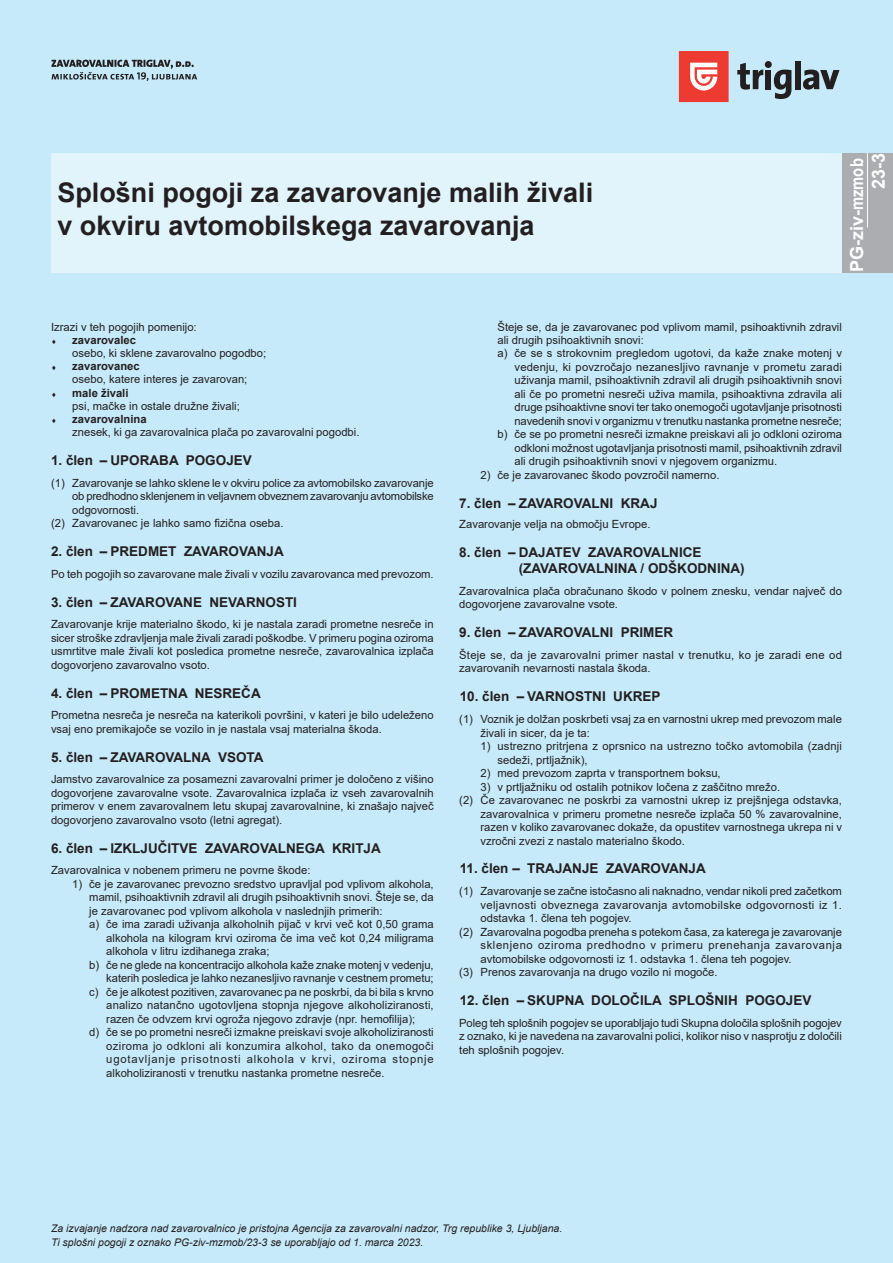
<style>
.page{position:relative;width:893px;height:1263px;background:#c6eafa}
.page>*{position:absolute;margin:0;border:0;box-sizing:border-box;transform-origin:0 0}
.t1{font:700 27px/32.4px "Arial";color:#231f20}
.t2{font:700 18px/21.6px "Arial";color:#fff;text-align:right}
.t3{font:700 13.5px/16.2px "Arial";color:#231f20}
.t4{font:11.25px/13.5px "Arial";color:#231f20}
.t5{font:11.25px "Arial";letter-spacing:.03em;color:#231f20}
.t6{font:11.25px/13.5px "Arial";letter-spacing:.02em;color:#231f20}
.t7{font:11.25px "Arial";letter-spacing:-.02em;color:#231f20}
.t8{font:11.25px "Arial";letter-spacing:.055em;color:#231f20}
.t9{font:11.25px "Arial";letter-spacing:.07em;color:#231f20}
.t10{font:700 11.25px "Arial";color:#231f20}
.t11{font:italic 10.5px/13.5px "Arial";color:#231f20}
.s1{font-family:"Arial Narrow"}
</style>
<div class="page">
<div style="left:842px;top:153px;width:51px;height:119px;background:#acadb1"></div>
<hr style="left:867px;top:153px;width:1px;height:74px;background:#fff">
<svg style="left:51px;top:60px;width:146px;height:21px"></svg>
<svg style="left:679px;top:51px;width:50px;height:51px;background:#f0625b"></svg>
<svg style="left:737px;top:61px;width:102px;height:38px"></svg>
<div style="left:51px;top:153px;width:791px;height:119px;background:#e1f4fc"></div>
<h1 class="t1" style="left:57px;top:177px;width:537px">Splošni pogoji za zavarovanje malih živali v okviru avtomobilskega zavarovanja</h1>
<h2 class="t2" style="left:846px;top:272px;width:121px;rotate:-90deg">PG-ziv-<span class="s1">mzmob<br></span>23-3</h2>
<p class="t4" style="left:51px;top:321px;width:147px">Izrazi v teh pogojih pomenijo:</p>
<p class="t10" style="left:72px;top:332px;width:65px">zavarovalec</p>
<p class="t4" style="left:72px;top:346px;width:196px">osebo, ki sklene zavarovalno pogodbo;</p>
<p class="t10" style="left:72px;top:358px;width:69px">zavarovanec</p>
<p class="t4" style="left:72px;top:372px;width:177px">osebo, katere interes je zavarovan;</p>
<p class="t10" style="left:72px;top:385px;width:58px">male živali</p>
<p class="t4" style="left:72px;top:399px;width:169px">psi, mačke in ostale družne živali;</p>
<p class="t10" style="left:72px;top:411px;width:76px">zavarovalnina</p>
<p class="t4" style="left:72px;top:425px;width:289px">znesek, ki ga zavarovalnica plača po zavarovalni pogodbi.</p>
<p class="t3" style="left:51px;top:452px;width:202px">1. člen – UPORABA POGOJEV</p>
<p class="t4" style="left:51px;top:476px;width:384px">(1) Zavarovanje se lahko sklene le v okviru police za avtomobilsko zavarovanje</p>
<p class="t7" style="left:72px;top:488px;width:363px">ob predhodno sklenjenem in veljavnem obveznem zavarovanju avtomobilske</p>
<p class="t4" style="left:72px;top:503px;width:68px">odgovornosti.</p>
<p class="t4" style="left:51px;top:516px;width:234px">(2) Zavarovanec je lahko samo fizična oseba.</p>
<p class="t3" style="left:51px;top:543px;width:234px">2. člen – PREDMET ZAVAROVANJA</p>
<p class="t4" style="left:51px;top:567px;width:384px">Po teh pogojih so zavarovane male živali v vozilu zavarovanca med prevozom.</p>
<p class="t3" style="left:51px;top:594px;width:248px">3. člen – ZAVAROVANE NEVARNOSTI</p>
<p class="t4" style="left:51px;top:617px;width:384px;text-align:justify">Zavarovanje krije materialno škodo, ki je nastala zaradi prometne nesreče in sicer stroške zdravljenja male živali zaradi poškodbe. V primeru pogina oziroma usmrtitve male živali kot posledica prometne nesreče, zavarovalnica izplača dogovorjeno zavarovalno vsoto.</p>
<p class="t3" style="left:51px;top:685px;width:211px">4. člen – PROMETNA NESREČA</p>
<p class="t4" style="left:51px;top:708px;width:384px">Prometna nesreča je nesreča na katerikoli površini, v kateri je bilo udeleženo vsaj eno premikajoče se vozilo in je nastala vsaj materialna škoda.</p>
<p class="t3" style="left:51px;top:749px;width:214px">5. člen – ZAVAROVALNA VSOTA</p>
<p class="t4" style="left:51px;top:772px;width:384px;text-align:justify">Jamstvo zavarovalnice za posamezni zavarovalni primer je določeno z višino dogovorjene zavarovalne vsote. Zavarovalnica izplača iz vseh zavarovalnih primerov v enem zavarovalnem letu skupaj zavarovalnine, ki znašajo največ dogovorjeno zavarovalno vsoto (letni agregat).</p>
<p class="t3" style="left:51px;top:840px;width:331px">6. člen – IZKLJUČITVE ZAVAROVALNEGA KRITJA</p>
<p class="t4" style="left:51px;top:863px;width:261px">Zavarovalnica v nobenem primeru ne povrne škode:</p>
<p class="t4" style="left:72px;top:877px;width:363px">1) če je zavarovanec prevozno sredstvo upravljal pod vplivom alkohola,</p>
<p class="t4" style="left:89px;top:890px;width:346px">mamil, psihoaktivnih zdravil ali drugih psihoaktivnih snovi. Šteje se, da</p>
<p class="t4" style="left:89px;top:904px;width:295px">je zavarovanec pod vplivom alkohola v naslednjih primerih:</p>
<p class="t4" style="left:89px;top:917px;width:346px">a) če ima zaradi uživanja alkoholnih pijač v krvi več kot 0,50 grama</p>
<p class="t4" style="left:106px;top:931px;width:329px">alkohola na kilogram krvi oziroma če ima več kot 0,24 miligrama</p>
<p class="t4" style="left:106px;top:944px;width:165px">alkohola v litru izdihanega zraka;</p>
<p class="t4" style="left:89px;top:958px;width:346px">b) če ne glede na koncentracijo alkohola kaže znake motenj v vedenju,</p>
<p class="t4" style="left:106px;top:971px;width:329px">katerih posledica je lahko nezanesljivo ravnanje v cestnem prometu;</p>
<p class="t4" style="left:89px;top:985px;width:346px">c) če je alkotest pozitiven, zavarovanec pa ne poskrbi, da bi bila s krvno</p>
<p class="t4" style="left:106px;top:998px;width:329px">analizo natančno ugotovljena stopnja njegove alkoholiziranosti,</p>
<p class="t4" style="left:106px;top:1012px;width:310px">razen če odvzem krvi ogroža njegovo zdravje (npr. hemofilija);</p>
<p class="t4" style="left:89px;top:1025px;width:346px">d) če se po prometni nesreči izmakne preiskavi svoje alkoholiziranosti</p>
<p class="t5" style="left:106px;top:1038px;width:329px">oziroma jo odkloni ali konzumira alkohol, tako da onemogoči</p>
<p class="t9" style="left:106px;top:1051px;width:329px">ugotavljanje prisotnosti alkohola v krvi, oziroma stopnje</p>
<p class="t4" style="left:106px;top:1066px;width:280px">alkoholiziranosti v trenutku nastanka prometne nesreče.</p>
<p class="t4" style="left:497px;top:321px;width:346px;line-height:12.3px">Šteje se, da je zavarovanec pod vplivom mamil, psihoaktivnih zdravil ali drugih psihoaktivnih snovi:</p>
<p class="t4" style="left:497px;top:346px;width:346px">a) če se s strokovnim pregledom ugotovi, da kaže znake motenj v</p>
<p class="t4" style="left:514px;top:360px;width:329px">vedenju, ki povzročajo nezanesljivo ravnanje v prometu zaradi</p>
<p class="t4" style="left:514px;top:373px;width:329px">uživanja mamil, psihoaktivnih zdravil ali drugih psihoaktivnih snovi</p>
<p class="t4" style="left:514px;top:387px;width:329px">ali če po prometni nesreči uživa mamila, psihoaktivna zdravila ali</p>
<p class="t4" style="left:514px;top:400px;width:329px">druge psihoaktivne snovi ter tako onemogoči ugotavljanje prisotnosti</p>
<p class="t4" style="left:514px;top:414px;width:329px">navedenih snovi v organizmu v trenutku nastanka prometne nesreče;</p>
<p class="t4" style="left:497px;top:427px;width:346px">b) če se po prometni nesreči izmakne preiskavi ali jo odkloni oziroma</p>
<p class="t4" style="left:514px;top:441px;width:329px">odkloni možnost ugotavljanja prisotnosti mamil, psihoaktivnih zdravil</p>
<p class="t4" style="left:514px;top:454px;width:264px">ali drugih psihoaktivnih snovi v njegovem organizmu.</p>
<p class="t4" style="left:480px;top:468px;width:240px">2) če je zavarovanec škodo povzročil namerno.</p>
<p class="t3" style="left:459px;top:495px;width:200px">7. člen – ZAVAROVALNI KRAJ</p>
<p class="t4" style="left:459px;top:517px;width:193px">Zavarovanje velja na območju Evrope.</p>
<p class="t3" style="left:519px;top:544px;width:227px;text-indent:-60px">8. člen – DAJATEV ZAVAROVALNICE (ZAVAROVALNINA / ODŠKODNINA)</p>
<p class="t4" style="left:459px;top:584px;width:384px">Zavarovalnica plača obračunano škodo v polnem znesku, vendar največ do dogovorjene zavarovalne vsote.</p>
<p class="t3" style="left:459px;top:625px;width:216px">9. člen – ZAVAROVALNI PRIMER</p>
<p class="t6" style="left:459px;top:648px;width:384px">Šteje se, da je zavarovalni primer nastal v trenutku, ko je zaradi ene od zavarovanih nevarnosti nastala škoda.</p>
<p class="t3" style="left:460px;top:689px;width:202px">10. člen – VARNOSTNI UKREP</p>
<p class="t4" style="left:480px;top:712px;width:363px;text-indent:-21px">(1) Voznik je dolžan poskrbeti vsaj za en varnostni ukrep med prevozom male živali in sicer, da je ta:</p>
<p class="t4" style="left:497px;top:739px;width:346px;text-indent:-17px">1) ustrezno pritrjena z oprsnico na ustrezno točko avtomobila (zadnji sedeži, prtljažnik),</p>
<p class="t4" style="left:480px;top:766px;width:242px">2) med prevozom zaprta v transportnem boksu,</p>
<p class="t4" style="left:480px;top:780px;width:301px">3) v prtljažniku od ostalih potnikov ločena z zaščitno mrežo.</p>
<p class="t4" style="left:459px;top:793px;width:384px">(2) Če zavarovanec ne poskrbi za varnostni ukrep iz prejšnjega odstavka,</p>
<p class="t4" style="left:480px;top:807px;width:363px">zavarovalnica v primeru prometne nesreče izplača 50 % zavarovalnine,</p>
<p class="t4" style="left:480px;top:820px;width:363px">razen v koliko zavarovanec dokaže, da opustitev varnostnega ukrepa ni v</p>
<p class="t4" style="left:480px;top:834px;width:206px">vzročni zvezi z nastalo materialno škodo.</p>
<p class="t3" style="left:460px;top:861px;width:248px">11. člen – TRAJANJE ZAVAROVANJA</p>
<p class="t4" style="left:459px;top:884px;width:384px">(1) Zavarovanje se začne istočasno ali naknadno, vendar nikoli pred začetkom</p>
<p class="t5" style="left:480px;top:897px;width:363px">veljavnosti obveznega zavarovanja avtomobilske odgovornosti iz 1.</p>
<p class="t4" style="left:480px;top:911px;width:153px">odstavka 1. člena teh pogojev.</p>
<p class="t4" style="left:459px;top:925px;width:384px">(2) Zavarovalna pogodba preneha s potekom časa, za katerega je zavarovanje</p>
<p class="t8" style="left:480px;top:937px;width:363px">sklenjeno oziroma predhodno v primeru prenehanja zavarovanja</p>
<p class="t4" style="left:480px;top:952px;width:313px">avtomobilske odgovornosti iz 1. odstavka 1. člena teh pogojev.</p>
<p class="t4" style="left:459px;top:965px;width:260px">(3) Prenos zavarovanja na drugo vozilo ni mogoče.</p>
<p class="t3" style="left:460px;top:992px;width:353px">12. člen – SKUPNA DOLOČILA SPLOŠNIH POGOJEV</p>
<p class="t4" style="left:459px;top:1016px;width:384px;text-align:justify">Poleg teh splošnih pogojev se uporabljajo tudi Skupna določila splošnih pogojev z oznako, ki je navedena na zavarovalni polici, kolikor niso v nasprotju z določili teh splošnih pogojev.</p>
<p class="t11" style="left:51px;top:1222px;width:513px">Za izvajanje nadzora nad zavarovalnico je pristojna Agencija za zavarovalni nadzor, Trg republike 3, Ljubljana.<br>Ti splošni pogoji z oznako PG-ziv-mzmob/23-3 se uporabljajo od 1. marca 2023.</p>
</div>
